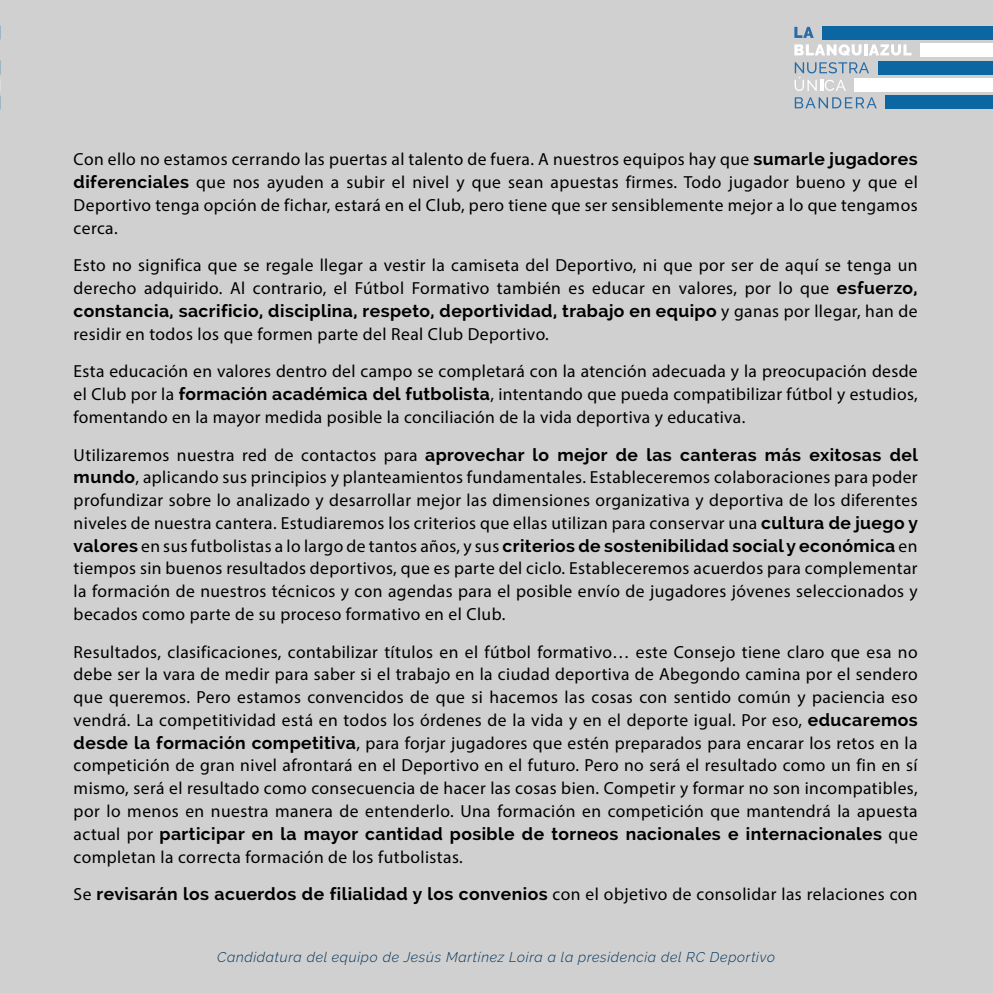
<style>
.page{position:relative;width:993px;height:993px;background:#fff}
.page>*{position:absolute;margin:0;border:0;box-sizing:border-box;transform-origin:0 0}
.t1{font:17.5px/22.8px "Myriad Pro";letter-spacing:.025em;color:#000;text-align:justify}
.t2{font:700 17.5px "Raleway";letter-spacing:.025em;color:#000}
.t3{font:italic 300 14px "Raleway";letter-spacing:.05em;color:#02345b}
.s1{font-family:"Raleway";font-weight:700}
.s2{font-family:"Myriad Pro";font-weight:400}
</style>
<div class="page">
<div style="left:0;top:0;width:992px;height:992px;background:#d0d0d0"></div>
<svg style="left:794px;top:62px;width:74px;height:29px"></svg>
<svg style="left:794px;top:97px;width:82px;height:11px"></svg>
<svg style="left:794px;top:27px;width:19px;height:11px"></svg>
<svg style="left:794px;top:44px;width:117px;height:11px"></svg>
<div style="left:885px;top:95px;width:107px;height:14px;background:#0c66a2"></div>
<div style="left:877px;top:61px;width:115px;height:13px;background:#0c66a2"></div>
<div style="left:854px;top:78px;width:138px;height:14px;background:#fff"></div>
<div style="left:822px;top:26px;width:170px;height:14px;background:#0c66a2"></div>
<div style="left:920px;top:43px;width:72px;height:14px;background:#fff"></div>
<p class="t1" style="left:74px;top:148px;width:845px">Con ello no estamos cerrando las puertas al talento de fuera. A nuestros equipos hay que <span class="s1">sumarle jugadores diferenciales</span> que nos ayuden a subir el nivel y que sean apuestas firmes. Todo jugador bueno y que el Deportivo tenga opción de fichar, estará en el Club, pero tiene que ser sensiblemente mejor a lo que tengamos cerca.</p>
<p class="t1" style="left:74px;top:254px;width:845px">Esto no significa que se regale llegar a vestir la camiseta del Deportivo, ni que por ser de aquí se tenga un derecho adquirido. Al contrario, el Fútbol Formativo también es educar en valores, por lo que <span class="s1">esfuerzo,</span></p>
<p class="t2" style="left:74px;top:300px;width:845px">constancia, sacrificio, disciplina, respeto, deportividad, trabajo en equipo <span class="s2">y ganas por llegar, han de</span></p>
<p class="t1" style="left:74px;top:314px;width:845px;line-height:37.6px">residir en todos los que formen parte del Real Club Deportivo.<br>Esta educación en valores dentro del campo se completará con la atención adecuada y la preocupación desde</p>
<p class="t1" style="left:74px;top:382px;width:845px">el Club por la <span class="s1">formación académica del futbolista</span>, intentando que pueda compatibilizar fútbol y estudios, fomentando en la mayor medida posible la conciliación de la vida deportiva y educativa.</p>
<p class="t2" style="left:74px;top:444px;width:845px"><span class="s2">Utilizaremos nuestra red de contactos para</span> aprovechar lo mejor de las canteras más exitosas del</p>
<p class="t1" style="left:74px;top:465px;width:845px"><span class="s1">mundo</span>, aplicando sus principios y planteamientos fundamentales. Estableceremos colaboraciones para poder profundizar sobre lo analizado y desarrollar mejor las dimensiones organizativa y deportiva de los diferentes niveles de nuestra cantera. Estudiaremos los criterios que ellas utilizan para conservar una <span class="s1">cultura de juego y</span></p>
<p class="t2" style="left:74px;top:535px;width:845px">valores <span class="s2">en sus futbolistas a lo largo de tantos años, y sus</span> criterios de sostenibilidad social y económica <span class="s2">en</span></p>
<p class="t1" style="left:74px;top:556px;width:845px">tiempos sin buenos resultados deportivos, que es parte del ciclo. Estableceremos acuerdos para complementar la formación de nuestros técnicos y con agendas para el posible envío de jugadores jóvenes seleccionados y becados como parte de su proceso formativo en el Club.</p>
<p class="t1" style="left:74px;top:640px;width:845px">Resultados, clasificaciones, contabilizar títulos en el fútbol formativo… este Consejo tiene claro que esa no debe ser la vara de medir para saber si el trabajo en la ciudad deportiva de Abegondo camina por el sendero que queremos. Pero estamos convencidos de que si hacemos las cosas con sentido común y paciencia eso vendrá. La competitividad está en todos los órdenes de la vida y en el deporte igual. Por eso, <span class="s1">educaremos desde la formación competitiva</span>, para forjar jugadores que estén preparados para encarar los retos en la competición de gran nivel afrontará en el Deportivo en el futuro. Pero no será el resultado como un fin en sí mismo, será el resultado como consecuencia de hacer las cosas bien. Competir y formar no son incompatibles, por lo menos en nuestra manera de entenderlo. Una formación en competición que mantendrá la apuesta</p>
<p class="t2" style="left:74px;top:823px;width:845px"><span class="s2">actual por</span> participar en la mayor cantidad posible de torneos nacionales e internacionales <span class="s2">que</span></p>
<p class="t1" style="left:74px;top:844px;width:390px">completan la correcta formación de los futbolistas.</p>
<p class="t2" style="left:74px;top:883px;width:845px"><span class="s2">Se</span> revisarán los acuerdos de filialidad y los convenios <span class="s2">con el objetivo de consolidar las relaciones con</span></p>
<p class="t3" style="left:217px;top:948px;width:559px">Candidatura del equipo de Jesús Martínez Loira a la presidencia del RC Deportivo</p>
</div>
